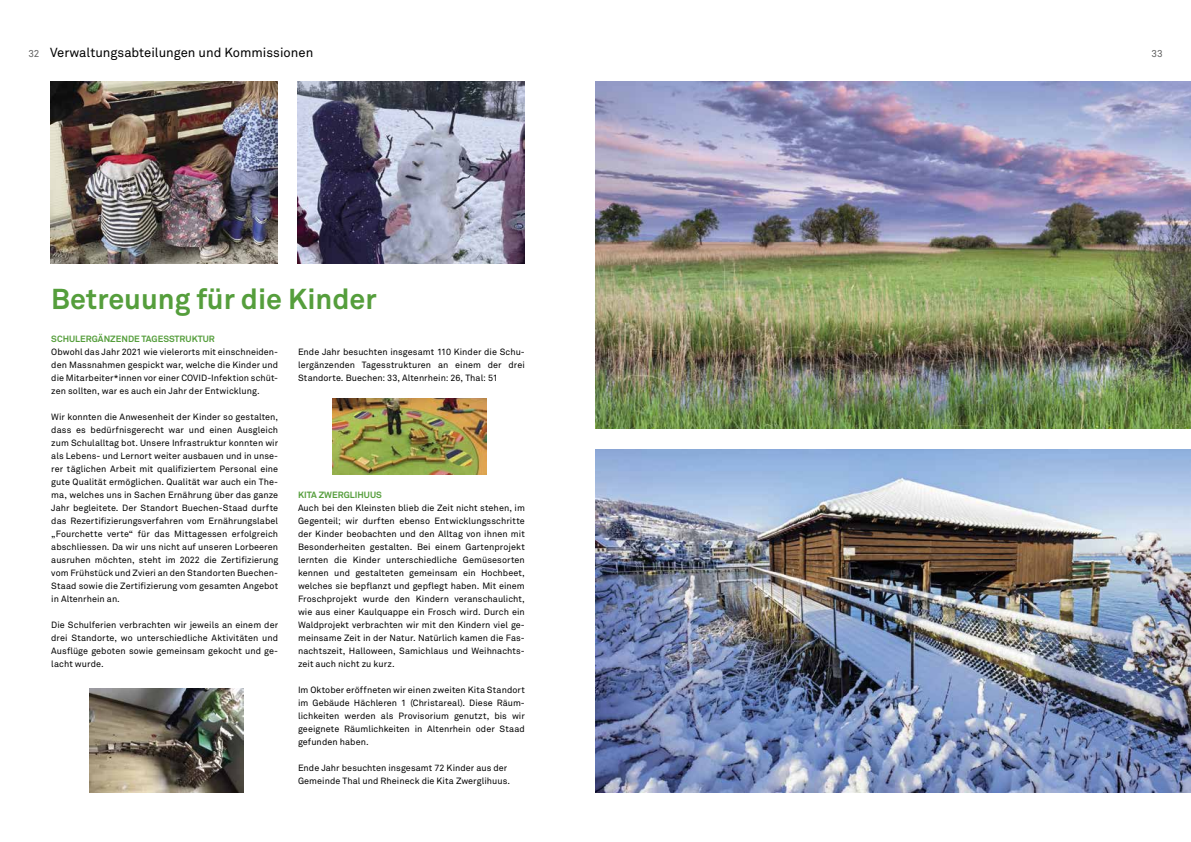
<style>
.page{position:relative;width:1191px;height:842px;background:#fff}
.page>*{position:absolute;margin:0;border:0;box-sizing:border-box;transform-origin:0 0}
.t1{font:700 28.5px "Akkurat";color:#559e3c}
.t2{font:13px "Akkurat";color:#000}
.t3{font:10px "Akkurat";color:#636363}
.t4{font:9px/13px "Akkurat";letter-spacing:.005em;color:#000;text-align:justify}
.t5{font:700 9px "Akkurat";color:#559e3c}
</style>
<div class="page">
<img style="left:595px;top:449px;width:596px;height:343px">
<img style="left:595px;top:82px;width:596px;height:346px">
<img style="left:298px;top:82px;width:226px;height:182px">
<img style="left:51px;top:82px;width:227px;height:182px">
<img style="left:89px;top:689px;width:154px;height:103px">
<img style="left:332px;top:399px;width:154px;height:75px">
<h2 class="t2" style="left:50px;top:45px;width:265px">Verwaltungsabteilungen und Kommissionen</h2>
<p class="t3" style="left:28px;top:47px;width:13px">32</p>
<p class="t3" style="left:1151px;top:47px;width:13px">33</p>
<h1 class="t1" style="left:51px;top:281px;width:327px">Betreuung für die Kinder</h1>
<p class="t5" style="left:51px;top:333px;width:165px">SCHULERGÄNZENDE TAGESSTRUKTUR</p>
<p class="t4" style="left:51px;top:345px;width:228px">Obwohl das Jahr 2021 wie vielerorts mit einschneiden&shy;den Massnahmen gespickt war, welche die Kinder und die Mitarbeiter*innen vor einer COVID-Infektion schüt&shy;zen sollten, war es auch ein Jahr der Entwicklung.</p>
<p class="t4" style="left:51px;top:410px;width:228px">Wir konnten die Anwesenheit der Kinder so gestalten, dass es bedürfnisgerecht war und einen Ausgleich zum Schulalltag bot. Unsere Infrastruktur konnten wir als Lebens- und Lernort weiter ausbauen und in unse&shy;rer täglichen Arbeit mit qualifiziertem Personal eine gute Qualität ermöglichen. Qualität war auch ein The&shy;ma, welches uns in Sachen Ernährung über das ganze Jahr begleitete. Der Standort Buechen-Staad durfte das Rezertifizierungsverfahren vom Ernährungslabel „Fourchette verte“ für das Mittagessen erfolgreich abschliessen. Da wir uns nicht auf unseren Lorbeeren ausruhen möchten, steht im 2022 die Zertifizierung vom Frühstück und Zvieri an den Standorten Buechen-Staad sowie die Zertifizierung vom gesamten Angebot in Altenrhein an.</p>
<p class="t4" style="left:51px;top:618px;width:228px">Die Schulferien verbrachten wir jeweils an einem der drei Standorte, wo unterschiedliche Aktivitäten und Ausflüge geboten sowie gemeinsam gekocht und ge&shy;lacht wurde.</p>
<p class="t4" style="left:298px;top:345px;width:228px">Ende Jahr besuchten insgesamt 110 Kinder die Schu&shy;lergänzenden Tagesstrukturen an einem der drei Standorte. Buechen: 33, Altenrhein: 26, Thal: 51</p>
<p class="t5" style="left:298px;top:489px;width:85px">KITA ZWERGLIHUUS</p>
<p class="t4" style="left:298px;top:501px;width:228px">Auch bei den Kleinsten blieb die Zeit nicht stehen, im Gegenteil; wir durften ebenso Entwicklungsschritte der Kinder beobachten und den Alltag von ihnen mit Besonderheiten gestalten. Bei einem Gartenprojekt lernten die Kinder unterschiedliche Gemüsesorten kennen und gestalteten gemeinsam ein Hochbeet, welches sie bepflanzt und gepflegt haben. Mit einem Froschprojekt wurde den Kindern veranschaulicht, wie aus einer Kaulquappe ein Frosch wird. Durch ein Waldprojekt verbrachten wir mit den Kindern viel ge&shy;meinsame Zeit in der Natur. Natürlich kamen die Fas&shy;nachtszeit, Halloween, Samichlaus und Weihnachts&shy;zeit auch nicht zu kurz.</p>
<p class="t4" style="left:298px;top:683px;width:228px">Im Oktober eröffneten wir einen zweiten Kita Standort im Gebäude Hächleren 1 (Christareal). Diese Räum&shy;lichkeiten werden als Provisorium genutzt, bis wir geeignete Räumlichkeiten in Altenrhein oder Staad gefunden haben.</p>
<p class="t4" style="left:298px;top:761px;width:214px">Ende Jahr besuchten insgesamt 72 Kinder aus der<br>Gemeinde Thal und Rheineck die Kita Zwerglihuus.</p>
</div>
